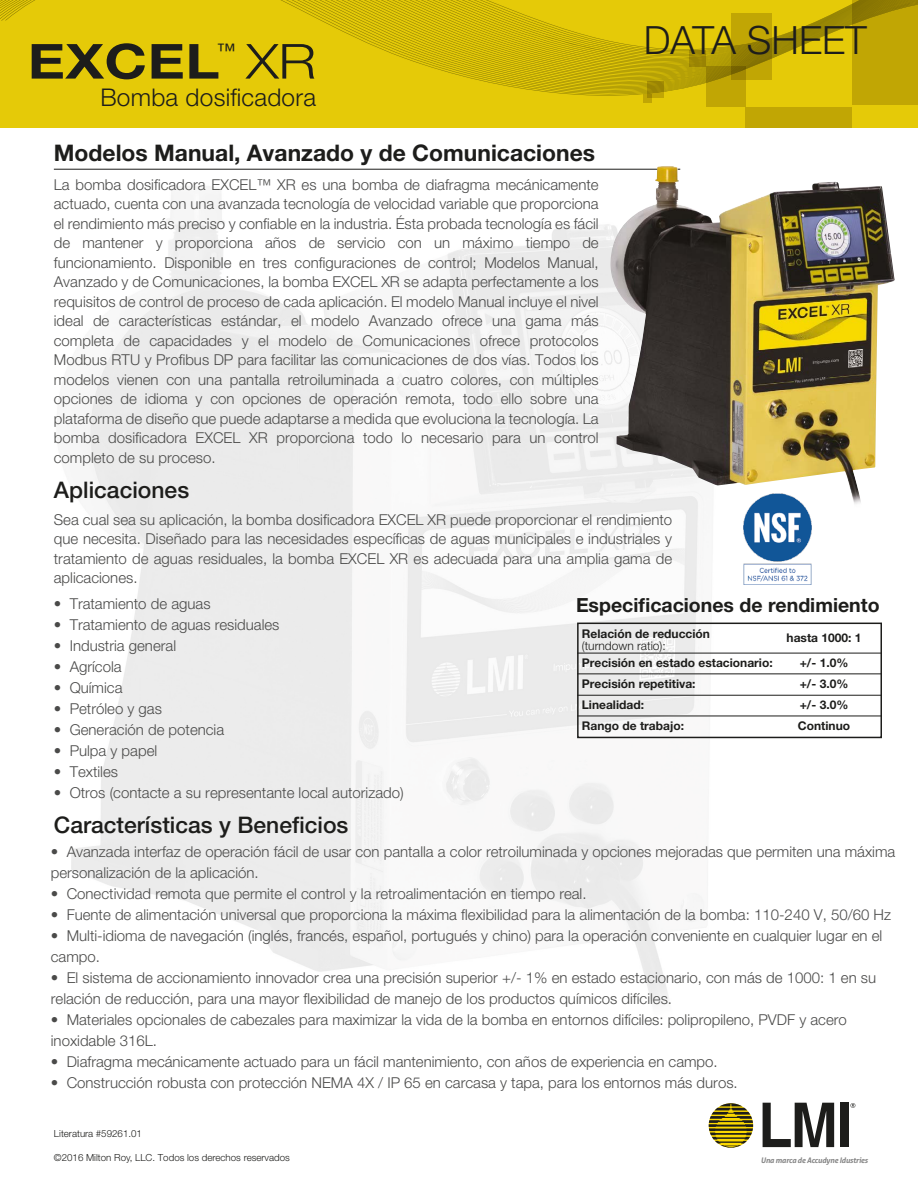
<style>
.page{position:relative;width:918px;height:1188px;background:#fff}
.page>*{position:absolute;margin:0;border:0;box-sizing:border-box;transform-origin:0 0}
.t1{font:700 48.3px "Helvetica Neue LT Std";letter-spacing:.01em;color:#1d1d1b;scale:1.19 1}
.t2{font:300 48.3px "Helvetica Neue LT Std";color:#1d1d1b;scale:1.18 1}
.t3{font:300 39px "Helvetica Neue LT Std";color:#1d1d1b}
.t4{font:300 24.45px "Helvetica Neue LT Std";letter-spacing:.01em;color:#1d1d1b}
.t5{font:700 22.8px "Helvetica Neue LT Std";color:#1d1d1b}
.t6{font:500 22.8px "Helvetica Neue LT Std";color:#1d1d1b}
.t7{font:700 19.5px "Helvetica Neue LT Std";color:#1d1d1b}
.t8{font:18.75px "Helvetica Neue LT Std";color:#1d1d1b}
.t9{font:300 15px/19.5px "Helvetica Neue LT Std";color:#4a4a49}
.t10{font:700 12px "Helvetica Neue LT Std";color:#1d1d1b}
.t11{font:300 12px "Helvetica Neue LT Std";color:#1d1d1b}
.t12{font:300 9.75px "Helvetica Neue LT Std";color:#1d1d1b}
.t13{font:italic 700 7.65px "Aller";letter-spacing:-.03em;color:#878787}
</style>
<div class="page">
<img style="left:0;top:127px;width:918px;height:1021px">
<div style="left:0;top:0;width:918px;height:127px;background:#e5ca08"></div>
<svg style="left:0;top:0;width:852px;height:96px"></svg>
<svg style="left:852px;top:0;width:66px;height:105px;background:#baa003"></svg>
<svg style="left:731px;top:14px;width:41px;height:66px;background:#ad9503"></svg>
<svg style="left:706px;top:67px;width:39px;height:40px;background:#b19803"></svg>
<svg style="left:690px;top:50px;width:16px;height:17px"></svg>
<svg style="left:648px;top:82px;width:16px;height:16px"></svg>
<svg style="left:644px;top:94px;width:8px;height:8px"></svg>
<div style="left:745px;top:107px;width:107px;height:20px;background:#c1a604"></div>
<hr style="left:54px;top:169px;width:626px;height:1px;background:#1d1d1b">
<div style="left:577px;top:623px;width:305px;height:115px;border:2px solid #1d1d1b"></div>
<hr style="left:577px;top:653px;width:305px;height:1px;background:#1d1d1b">
<hr style="left:577px;top:673px;width:305px;height:1px;background:#1d1d1b">
<hr style="left:577px;top:695px;width:305px;height:1px;background:#1d1d1b">
<hr style="left:577px;top:716px;width:305px;height:1px;background:#1d1d1b">
<div style="left:840px;top:1103px;width:8px;height:44px;background:#1d1d1b"></div>
<svg style="left:763px;top:1103px;width:71px;height:44px"></svg>
<svg style="left:709px;top:1103px;width:44px;height:45px"></svg>
<svg style="left:850px;top:1103px;width:5px;height:5px"></svg>
<img style="left:610px;top:166px;width:285px;height:349px">
<img style="left:742px;top:493px;width:70px;height:91px">
<h1 class="t1" style="left:28px;top:32px;width:163px">EXCEL</h1>
<p class="t8" style="left:217px;top:39px;width:20px">™</p>
<h1 class="t2" style="left:246px;top:32px;width:61px">XR</h1>
<h3 class="t4" style="left:100px;top:82px;width:217px">Bomba dosificadora</h3>
<h3 class="t5" style="left:54px;top:138px;width:543px">Modelos Manual, Avanzado y de Comunicaciones</h3>
<p class="t9" style="left:54px;top:174px;width:546px;text-align:justify">La bomba dosificadora EXCEL™ XR es una bomba de diafragma mecánicamente actuado, cuenta con una avanzada tecnología de velocidad variable que proporciona el rendimiento más preciso y confiable en la industria. Ésta probada tecnología es fácil de mantener y proporciona años de servicio con un máximo tiempo de funcionamiento. Disponible en tres configuraciones de control; Modelos Manual, Avanzado y de Comunicaciones, la bomba EXCEL XR se adapta perfectamente a los requisitos de control de proceso de cada aplicación. El modelo Manual incluye el nivel ideal de características estándar, el modelo Avanzado ofrece una gama más completa de capacidades y el modelo de Comunicaciones ofrece protocolos Modbus RTU y Profibus DP para facilitar las comunicaciones de dos vías. Todos los modelos vienen con una pantalla retroiluminada a cuatro colores, con múltiples opciones de idioma y con opciones de operación remota, todo ello sobre una plataforma de diseño que puede adaptarse a medida que evoluciona la tecnología. La bomba dosificadora EXCEL XR proporciona todo lo necesario para un control completo de su proceso.</p>
<h3 class="t6" style="left:54px;top:477px;width:137px">Aplicaciones</h3>
<h2 class="t3" style="left:644px;top:16px;width:225px">DATA SHEET</h2>
<p class="t9" style="left:54px;top:509px;width:620px;text-align:justify">Sea cual sea su aplicación, la bomba dosificadora EXCEL XR puede proporcionar el rendimiento que necesita. Diseñado para las necesidades específicas de aguas municipales e industriales y tratamiento de aguas residuales, la bomba EXCEL XR es adecuada para una amplia gama de aplicaciones.</p>
<p class="t9" style="left:54px;top:594px;width:158px">• Tratamiento de aguas</p>
<p class="t9" style="left:54px;top:615px;width:227px">• Tratamiento de aguas residuales</p>
<p class="t9" style="left:54px;top:636px;width:124px">• Industria general</p>
<p class="t9" style="left:54px;top:657px;width:69px">• Agrícola</p>
<p class="t9" style="left:54px;top:678px;width:70px">• Química</p>
<p class="t9" style="left:54px;top:699px;width:110px">• Petróleo y gas</p>
<p class="t9" style="left:54px;top:720px;width:172px">• Generación de potencia</p>
<p class="t9" style="left:54px;top:741px;width:105px">• Pulpa y papel</p>
<p class="t9" style="left:54px;top:762px;width:66px">• Textiles</p>
<p class="t9" style="left:54px;top:783px;width:351px">• Otros (contacte a su representante local autorizado)</p>
<h3 class="t6" style="left:54px;top:811px;width:296px">Características y Beneficios</h3>
<h3 class="t7" style="left:576px;top:593px;width:305px">Especificaciones de rendimiento</h3>
<p class="t10" style="left:582px;top:626px;width:130px">Relación de reducción</p>
<p class="t11" style="left:582px;top:638px;width:86px">(turndown ratio):</p>
<p class="t10" style="left:787px;top:630px;width:76px">hasta 1000: 1</p>
<p class="t10" style="left:582px;top:656px;width:192px">Precisión en estado estacionario:</p>
<p class="t10" style="left:800px;top:656px;width:50px">+/- 1.0%</p>
<p class="t10" style="left:582px;top:677px;width:115px">Precisión repetitiva:</p>
<p class="t10" style="left:800px;top:677px;width:50px">+/- 3.0%</p>
<p class="t10" style="left:582px;top:698px;width:64px">Linealidad:</p>
<p class="t10" style="left:800px;top:698px;width:50px">+/- 3.0%</p>
<p class="t10" style="left:582px;top:719px;width:104px">Rango de trabajo:</p>
<p class="t10" style="left:798px;top:719px;width:54px">Continuo</p>
<p class="t9" style="left:51px;top:841px;width:846px;line-height:21px">• Avanzada interfaz de operación fácil de usar con pantalla a color retroiluminada y opciones mejoradas que permiten una máxima personalización de la aplicación.</p>
<p class="t9" style="left:51px;top:884px;width:537px">• Conectividad remota que permite el control y la retroalimentación en tiempo real.</p>
<p class="t9" style="left:51px;top:905px;width:842px">• Fuente de alimentación universal que proporciona la máxima flexibilidad para la alimentación de la bomba: 110-240 V, 50/60 Hz</p>
<p class="t9" style="left:51px;top:925px;width:833px;line-height:21px">• Multi-idioma de navegación (inglés, francés, español, portugués y chino) para la operación conveniente en cualquier lugar en el campo.</p>
<p class="t9" style="left:51px;top:967px;width:827px;line-height:21px">• El sistema de accionamiento innovador crea una precisión superior +/- 1% en estado estacionario, con más de 1000: 1 en su relación de reducción, para una mayor flexibilidad de manejo de los productos químicos difíciles.</p>
<p class="t9" style="left:51px;top:1009px;width:798px;line-height:21px">• Materiales opcionales de cabezales para maximizar la vida de la bomba en entornos difíciles: polipropileno, PVDF y acero inoxidable 316L.</p>
<p class="t9" style="left:51px;top:1052px;width:668px">• Diafragma mecánicamente actuado para un fácil mantenimiento, con años de experiencia en campo.</p>
<p class="t9" style="left:51px;top:1073px;width:688px">• Construcción robusta con protección NEMA 4X / IP 65 en carcasa y tapa, para los entornos más duros.</p>
<p class="t12" style="left:54px;top:1128px;width:89px">Literatura #59261.01</p>
<p class="t12" style="left:54px;top:1151px;width:237px">©2016 Milton Roy, LLC. Todos los derechos reservados</p>
<p class="t13" style="left:761px;top:1156px;width:109px">Una marca de Accudyne Idustries</p>
</div>
